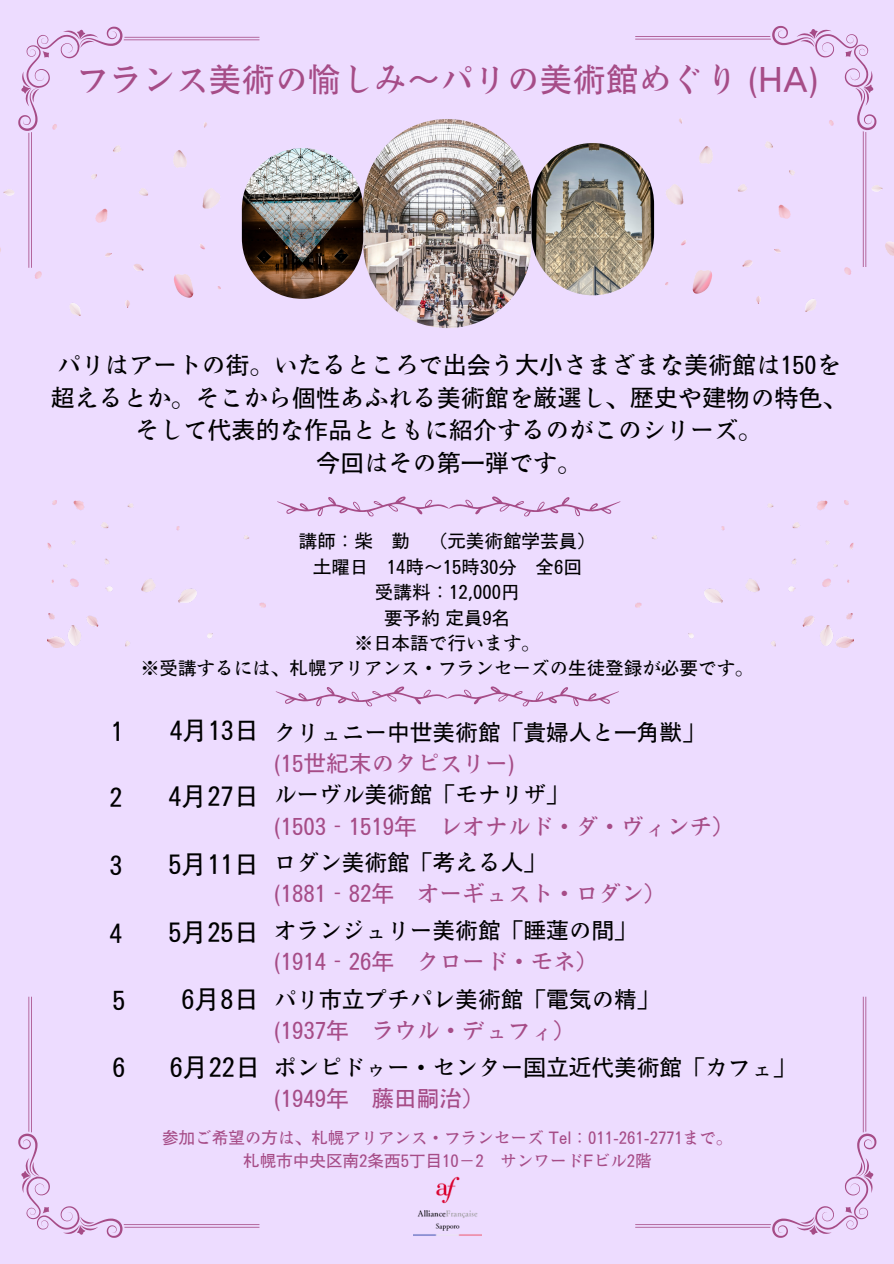
<style>
.page{position:relative;width:894px;height:1264px;background:#fff}
.page>*{position:absolute;margin:0;border:0;box-sizing:border-box;transform-origin:0 0}
.t1{font:33.15px "Motoya Antic Pro W3";color:#a64c87}
.t2{font:25.95px "Motoya Antic Pro W3";color:#000}
.t3{font:25.5px "Motoya Antic Pro W3";color:#000}
.t4{font:24.15px/32.8px "Motoya Antic Pro W3";color:#000;text-align:center}
.t5{font:22.65px/31.3px "Motoya Antic Pro W3";color:#a64c87}
.t6{font:22.65px/31.3px "Motoya Antic Pro W3";color:#000}
.t7{font:18.6px/25.3px "Motoya Antic Pro W3";color:#000}
.t8{font:16.65px "Motoya Antic Pro W3";color:#a64c87}
.s1{color:#a64c87}
.s2{color:#000}
</style>
<div class="page">
<div style="left:0;top:0;width:893px;height:1263px;background:#eddcff"></div>
<svg style="left:18px;top:27px;width:241px;height:240px"></svg>
<svg style="left:277px;top:496px;width:343px;height:20px"></svg>
<svg style="left:635px;top:26px;width:241px;height:240px"></svg>
<svg style="left:635px;top:996px;width:241px;height:241px"></svg>
<svg style="left:276px;top:686px;width:342px;height:20px"></svg>
<img style="left:363px;top:119px;width:168px;height:209px;border-radius:84px">
<img style="left:242px;top:148px;width:121px;height:151px;border-radius:61px">
<img style="left:531px;top:143px;width:123px;height:152px;border-radius:61px">
<img style="left:414px;top:1176px;width:67px;height:60px">
<svg style="left:18px;top:996px;width:241px;height:241px"></svg>
<img style="left:0;top:123px;width:220px;height:192px">
<img style="left:665px;top:119px;width:228px;height:192px">
<img style="left:47px;top:500px;width:219px;height:147px">
<img style="left:635px;top:500px;width:218px;height:148px">
<p class="t1" style="left:76px;top:63px;width:743px">フランス美術の愉しみ～パリの美術館めぐり (HA)</p>
<p class="t4" style="left:51px;top:348px;width:797px">パリはアートの街。いたるところで出会う大小さまざまな美術館は150を超えるとか。そこから個性あふれる美術館を厳選し、歴史や建物の特色、そして代表的な作品とともに紹介するのがこのシリーズ。<br>今回はその第一弾です。</p>
<p class="t7" style="left:312px;top:528px;width:285px;text-indent:-14px">講師：柴 勤 （元美術館学芸員）土曜日</p>
<p class="t7" style="left:387px;top:554px;width:196px">14時～15時30分 全6回</p>
<p class="t7" style="left:375px;top:579px;width:146px">受講料：12,000円</p>
<p class="t7" style="left:384px;top:604px;width:128px">要予約定員9名</p>
<p class="t7" style="left:354px;top:630px;width:187px">※日本語で行います。</p>
<p class="t7" style="left:141px;top:655px;width:614px">※受講するには、札幌アリアンス・フランセーズの生徒登録が必要です。</p>
<h3 class="t3" style="left:111px;top:718px;width:14px">1</h3>
<h2 class="t3" style="left:170px;top:717px;width:81px">4月 13日</h2>
<p class="t6" style="left:273px;top:716px;width:433px">クリュニー中世美術館「貴婦人と一角獣」<span class="s1">(15世紀末のタピスリー)</span></p>
<h2 class="t3" style="left:110px;top:785px;width:14px">2</h2>
<p class="t3" style="left:110px;top:852px;width:14px">3</p>
<h3 class="t3" style="left:110px;top:920px;width:14px">4</h3>
<p class="t3" style="left:112px;top:987px;width:14px">5</p>
<h2 class="t3" style="left:112px;top:1054px;width:14px">6</h2>
<p class="t2" style="left:168px;top:783px;width:82px">4月 27日</p>
<p class="t2" style="left:168px;top:851px;width:82px">5月11日</p>
<h3 class="t2" style="left:168px;top:919px;width:82px">5月 25日</h3>
<p class="t2" style="left:181px;top:986px;width:69px">6月8日</p>
<h2 class="t2" style="left:170px;top:1053px;width:82px">6月 22日</h2>
<h3 class="t5" style="left:273px;top:779px;width:462px"><span class="s2">ルーヴル美術館「モナリザ」<br></span>(1503‐1519年 レオナルド・ダ・ヴィンチ）</h3>
<h2 class="t5" style="left:273px;top:846px;width:394px"><span class="s2">ロダン美術館「考える人」<br></span>(1881‐82年 オーギュスト・ロダン）</h2>
<p class="t5" style="left:273px;top:914px;width:364px"><span class="s2">オランジュリー美術館「睡蓮の間」</span>(1914‐26年 クロード・モネ）</p>
<h3 class="t6" style="left:273px;top:983px;width:387px">パリ市立プチパレ美術館「電気の精」<span class="s1">(1937年 ラウル・デュフィ）</span></h3>
<p class="t6" style="left:273px;top:1051px;width:523px">ポンピドゥー・センター国立近代美術館「カフェ」<span class="s1">(1949年 藤田嗣治）</span></p>
<p class="t8" style="left:162px;top:1129px;width:572px">参加ご希望の方は、札幌アリアンス・フランセーズ Tel：011-261-2771まで。</p>
<h4 class="t8" style="left:243px;top:1151px;width:410px">札幌市中央区南2条西5丁目 10－ 2 サンワードFビル2階</h4>
</div>
